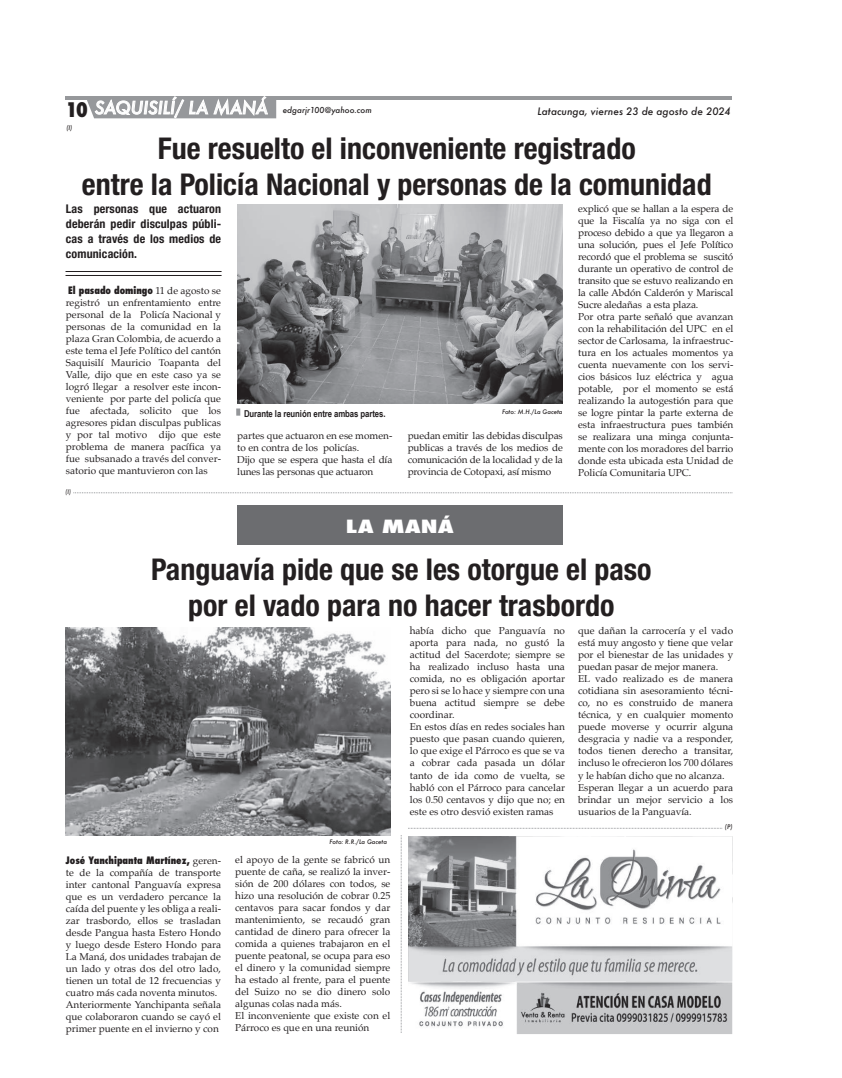
<style>
.page{position:relative;width:842px;height:1078px;background:#fff}
.page>*{position:absolute;margin:0;border:0;box-sizing:border-box;transform-origin:0 0}
.t1{font:700 condensed 30px/36px "Helvetica Neue";color:#231f20;text-align:center}
.t2{font:800 condensed 17.7px "Futura";color:#fff;scale:1.5 1}
.t3{font:700 condensed 12px/15px "Helvetica Neue";letter-spacing:.01em;color:#231f20;text-align:justify}
.t4{font:10px/12px "Palatino";color:#231f20}
.t5{font:800 condensed 10px "Futura";color:#231f20}
.t6{font:italic 500 10px "Futura";color:#231f20}
.t7{font:700 9.5px "Arial Narrow";letter-spacing:-.01em;color:#231f20}
.t8{font:italic 500 8px "Futura";color:#231f20}
.t9{font:italic 500 6.1px "Futura";color:#231f20}
.t10{font:italic 500 6px "Futura";color:#231f20}
.t11{font:italic 500 6px "Futura";color:#231f20;scale:.9 1}
.s1{font-weight:800;font-style:normal;font-stretch:condensed;font-size:19.5px}
.s2{font-size:17px;color:#fff}
.s3{font-family:"Palatino";font-weight:400;font-stretch:normal}
</style>
<div class="page">
<svg style="left:236px;top:408px;width:4px;height:7px"></svg>
<hr style="left:65px;top:96px;width:666px;height:3px;background:#96989b">
<svg style="left:85px;top:96px;width:191px;height:22px"></svg>
<svg style="left:408px;top:827px;width:314px;height:1px"></svg>
<svg style="left:401px;top:835px;width:1px;height:197px"></svg>
<svg style="left:73px;top:492px;width:660px;height:1px"></svg>
<hr style="left:66px;top:275px;width:156px;height:1px;background:#231f20">
<hr style="left:66px;top:271px;width:156px;height:1px;background:#231f20">
<div style="left:237px;top:506px;width:325px;height:39px;background:#6c6d70"></div>
<img style="left:408px;top:981px;width:324px;height:52px">
<img style="left:408px;top:836px;width:324px;height:145px">
<img style="left:237px;top:205px;width:326px;height:199px">
<img style="left:66px;top:627px;width:324px;height:208px">
<p class="t8" style="left:65px;top:104px;width:308px"><span class="s1">10</span> <span class="s2">SAQUISILÍ/ LA MANÁ</span> edgarjr100@yahoo.com</p>
<p class="t6" style="left:537px;top:104px;width:195px">Latacunga, viernes 23 de agosto de 2024</p>
<p class="t9" style="left:66px;top:124px;width:7px">(I)</p>
<h1 class="t1" style="left:82px;top:130px;width:631px">Fue resuelto el inconveniente registrado<br>entre la Policía Nacional y personas de la comunidad</h1>
<p class="t3" style="left:66px;top:201px;width:157px">Las personas que actuaron deberán pedir disculpas públi&shy;cas a través de los medios de comunicación.</p>
<p class="t5" style="left:68px;top:283px;width:154px">El pasado domingo <span class="s3">11 de agosto se</span></p>
<p class="t4" style="left:66px;top:296px;width:157px;text-align:justify">registró un enfrentamiento entre personal de la Policía Nacional y personas de la comunidad en la plaza Gran Colombia, de acuerdo a este tema el Jefe Político del cantón Saquisilí Mauricio Toapanta del Valle, dijo que en este caso ya se logró llegar a resolver este incon&shy;veniente por parte del policía que fue afectada, solicito que los agresores pidan disculpas publicas y por tal motivo dijo que este problema de manera pacífica ya fue subsanado a través del conver&shy;satorio que mantuvieron con las</p>
<p class="t11" style="left:66px;top:487px;width:7px">(I)</p>
<p class="t7" style="left:244px;top:406px;width:143px">Durante la reunión entre ambas partes.</p>
<p class="t10" style="left:502px;top:407px;width:62px">Foto: M.H./La Gaceta</p>
<p class="t4" style="left:237px;top:429px;width:157px">partes que actuaron en ese momen&shy;to en contra de los policías.<br>Dijo que se espera que hasta el día lunes las personas que actuaron</p>
<p class="t4" style="left:408px;top:429px;width:157px;text-align:justify">puedan emitir las debidas disculpas publicas a través de los medios de comunicación de la localidad y de la provincia de Cotopaxi, así mismo</p>
<h2 class="t2" style="left:346px;top:514px;width:73px">LA MANÁ</h2>
<p class="t4" style="left:578px;top:202px;width:157px">explicó que se hallan a la espera de que la Fiscalía ya no siga con el proceso debido a que ya llegaron a una solución, pues el Jefe Político recordó que el problema se suscitó durante un operativo de control de transito que se estuvo realizando en la calle Abdón Calderón y Mariscal Sucre aledañas a esta plaza.<br>Por otra parte señaló que avanzan con la rehabilitación del UPC en el sector de Carlosama, la infraestruc&shy;tura en los actuales momentos ya cuenta nuevamente con los servi&shy;cios básicos luz eléctrica y agua potable, por el momento se está realizando la autogestión para que se logre pintar la parte externa de esta infraestructura pues también se realizara una minga conjunta&shy;mente con los moradores del barrio donde esta ubicada esta Unidad de Policía Comunitaria UPC.</p>
<h1 class="t1" style="left:151px;top:550px;width:502px">Panguavía pide que se les otorgue el paso por el vado para no hacer trasbordo</h1>
<p class="t4" style="left:410px;top:624px;width:157px">había dicho que Panguavía no aporta para nada, no gustó la actitud del Sacerdote; siempre se ha realizado incluso hasta una comida, no es obligación aportar pero si se lo hace y siempre con una buena actitud siempre se debe coordinar.<br>En estos días en redes sociales han puesto que pasan cuando quieren, lo que exige el Párroco es que se va a cobrar cada pasada un dólar tanto de ida como de vuelta, se habló con el Párroco para cancelar los 0.50 centavos y dijo que no; en este es otro desvió existen ramas</p>
<p class="t4" style="left:578px;top:624px;width:157px">que dañan la carrocería y el vado está muy angosto y tiene que velar por el bienestar de las unidades y puedan pasar de mejor manera.<br>EL vado realizado es de manera cotidiana sin asesoramiento técni&shy;co, no es construido de manera técnica, y en cualquier momento puede moverse y ocurrir alguna desgracia y nadie va a responder, todos tienen derecho a transitar, incluso le ofrecieron los 700 dólares y le habían dicho que no alcanza.<br>Esperan llegar a un acuerdo para brindar un mejor servicio a los usuarios de la Panguavía.</p>
<p class="t5" style="left:66px;top:852px;width:157px">José Yanchipanta Martínez, <span class="s3">geren-</span></p>
<p class="t4" style="left:66px;top:866px;width:157px">te de la compañía de transporte inter cantonal Panguavía expresa que es un verdadero percance la caída del puente y les obliga a reali&shy;zar trasbordo, ellos se trasladan desde Pangua hasta Estero Hondo y luego desde Estero Hondo para La Maná, dos unidades trabajan de un lado y otras dos del otro lado, tienen un total de 12 frecuencias y cuatro más cada noventa minutos.<br>Anteriormente Yanchipanta señala que colaboraron cuando se cayó el primer puente en el invierno y con</p>
<p class="t10" style="left:329px;top:837px;width:59px">Foto: R.R./La Gaceta</p>
<p class="t4" style="left:235px;top:853px;width:157px">el apoyo de la gente se fabricó un puente de caña, se realizó la inver&shy;sión de 200 dólares con todos, se hizo una resolución de cobrar 0.25 centavos para sacar fondos y dar mantenimiento, se recaudó gran cantidad de dinero para ofrecer la comida a quienes trabajaron en el puente peatonal, se ocupa para eso el dinero y la comunidad siempre ha estado al frente, para el puente del Suizo no se dio dinero solo algunas colas nada más.<br>El inconveniente que existe con el<br>Párroco es que en una reunión</p>
<p class="t9" style="left:725px;top:822px;width:9px">(P)</p>
</div>
